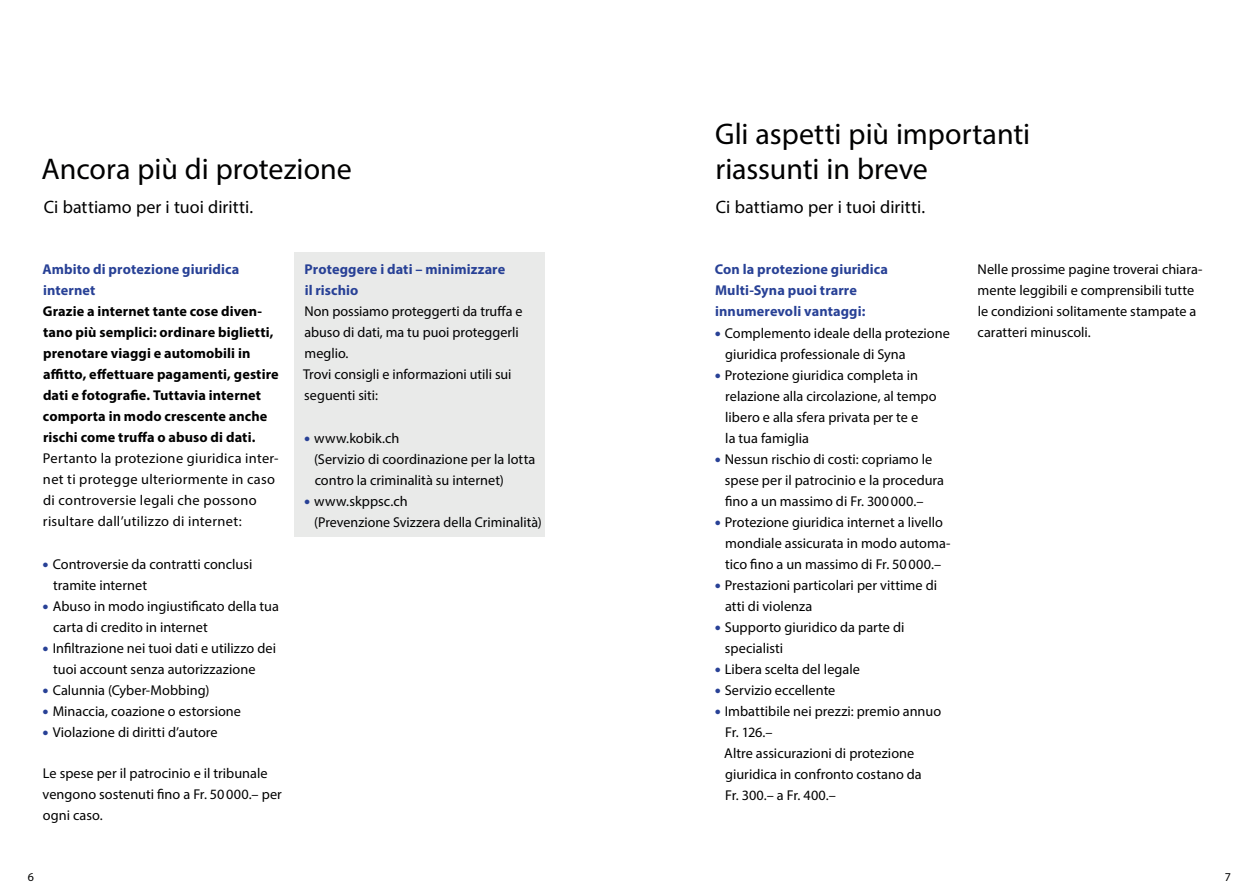
<style>
.page{position:relative;width:1259px;height:893px;background:#fff}
.page>*{position:absolute;margin:0;border:0;box-sizing:border-box;transform-origin:0 0}
.t1{font:30px/34.5px "Myriad Pro";letter-spacing:-.005em;color:#000001}
.t2{font:18px "Myriad Pro";color:#000001}
.t3{font:14.25px/21px "Myriad Pro";letter-spacing:.005em;color:#000001}
.t4{font:700 14.25px/21px "Myriad Pro";letter-spacing:.01em;color:#000001}
.t5{font:700 14.25px/21px "Myriad Pro";letter-spacing:.01em;color:#284196}
.t6{font:12px "Myriad Pro";color:#000001}
.s1{font-family:"The Sans";font-weight:300;font-size:21px;color:#284196}
</style>
<div class="page">
<div style="left:294px;top:252px;width:251px;height:285px;background:#e9eae9"></div>
<h1 class="t1" style="left:42px;top:151px;width:312px">Ancora più di protezione</h1>
<p class="t2" style="left:44px;top:195px;width:211px">Ci battiamo per i tuoi diritti.</p>
<p class="t5" style="left:42px;top:259px;width:198px">Ambito di protezione giuridica internet</p>
<p class="t4" style="left:43px;top:301px;width:237px">Grazie a internet tante cose diven&shy;tano più semplici: ordinare biglietti, prenotare viaggi e automobili in affitto, effettuare pagamenti, gestire dati e fotografie. Tuttavia internet comporta in modo crescente anche rischi come truffa o abuso di dati.</p>
<p class="t3" style="left:43px;top:448px;width:237px">Pertanto la protezione giuridica inter&shy;net ti protegge ulteriormente in caso di controversie legali che possono risultare dall’utilizzo di internet:</p>
<p class="t3" style="left:53px;top:553px;width:201px;text-indent:-12px"><span class="s1">•</span> Controversie da contratti conclusi tramite internet</p>
<p class="t3" style="left:53px;top:595px;width:227px;text-indent:-12px"><span class="s1">•</span> Abuso in modo ingiustificato della tua carta di credito in internet</p>
<p class="t3" style="left:53px;top:637px;width:224px;text-indent:-12px"><span class="s1">•</span> Infiltrazione nei tuoi dati e utilizzo dei tuoi account senza autorizzazione</p>
<p class="t3" style="left:41px;top:679px;width:170px"><span class="s1">•</span> Calunnia (Cyber-Mobbing)</p>
<p class="t3" style="left:41px;top:700px;width:201px"><span class="s1">•</span> Minaccia, coazione o estorsione</p>
<p class="t3" style="left:41px;top:721px;width:178px"><span class="s1">•</span> Violazione di diritti d’autore</p>
<p class="t3" style="left:43px;top:763px;width:241px">Le spese per il patrocinio e il tribunale vengono sostenuti fino a Fr. 50000.– per ogni caso.</p>
<p class="t5" style="left:304px;top:259px;width:202px">Proteggere i dati – minimizzare il rischio</p>
<p class="t3" style="left:303px;top:301px;width:221px">Non possiamo proteggerti da truffa e abuso di dati, ma tu puoi proteggerli meglio.<br>Trovi consigli e informazioni utili sui seguenti siti:</p>
<p class="t3" style="left:314px;top:427px;width:223px;text-indent:-11px"><span class="s1">•</span> www.kobik.ch<br>(Servizio di coordinazione per la lotta contro la criminalità su internet)</p>
<p class="t3" style="left:314px;top:490px;width:229px;text-indent:-11px"><span class="s1">•</span> www.skppsc.ch<br>(Prevenzione Svizzera della Criminalità)</p>
<h1 class="t1" style="left:715px;top:117px;width:317px">Gli aspetti più importanti riassunti in breve</h1>
<p class="t2" style="left:716px;top:195px;width:211px">Ci battiamo per i tuoi diritti.</p>
<p class="t5" style="left:715px;top:259px;width:175px">Con la protezione giuridica<br>Multi-Syna puoi trarre innumerevoli vantaggi:</p>
<p class="t3" style="left:725px;top:322px;width:226px;text-indent:-12px"><span class="s1">•</span> Complemento ideale della protezione giuridica professionale di Syna</p>
<p class="t3" style="left:725px;top:364px;width:213px;text-indent:-12px"><span class="s1">•</span> Protezione giuridica completa in relazione alla circolazione, al tempo libero e alla sfera privata per te e<br>la tua famiglia</p>
<p class="t3" style="left:725px;top:448px;width:221px;text-indent:-12px"><span class="s1">•</span> Nessun rischio di costi: copriamo le spese per il patrocinio e la procedura fino a un massimo di Fr. 300000.–</p>
<p class="t3" style="left:725px;top:511px;width:227px;text-indent:-12px"><span class="s1">•</span> Protezione giuridica internet a livello mondiale assicurata in modo automa&shy;tico fino a un massimo di Fr. 50000.–</p>
<p class="t3" style="left:725px;top:574px;width:213px;text-indent:-12px"><span class="s1">•</span> Prestazioni particolari per vittime di atti di violenza</p>
<p class="t3" style="left:725px;top:616px;width:181px;text-indent:-12px"><span class="s1">•</span> Supporto giuridico da parte di specialisti</p>
<p class="t3" style="left:713px;top:658px;width:148px"><span class="s1">•</span> Libera scelta del legale</p>
<p class="t3" style="left:713px;top:679px;width:124px"><span class="s1">•</span> Servizio eccellente</p>
<p class="t3" style="left:724px;top:700px;width:218px;text-indent:-11px"><span class="s1">•</span> Imbattibile nei prezzi: premio annuo<br>Fr. 126.–<br>Altre assicurazioni di protezione giuridica in confronto costano da<br>Fr. 300.– a Fr. 400.–</p>
<p class="t3" style="left:977px;top:259px;width:227px">Nelle prossime pagine troverai chiara&shy;mente leggibili e comprensibili tutte le condizioni solitamente stampate a caratteri minuscoli.</p>
<p class="t6" style="left:28px;top:869px;width:8px">6</p>
<p class="t6" style="left:1225px;top:869px;width:8px">7</p>
</div>
